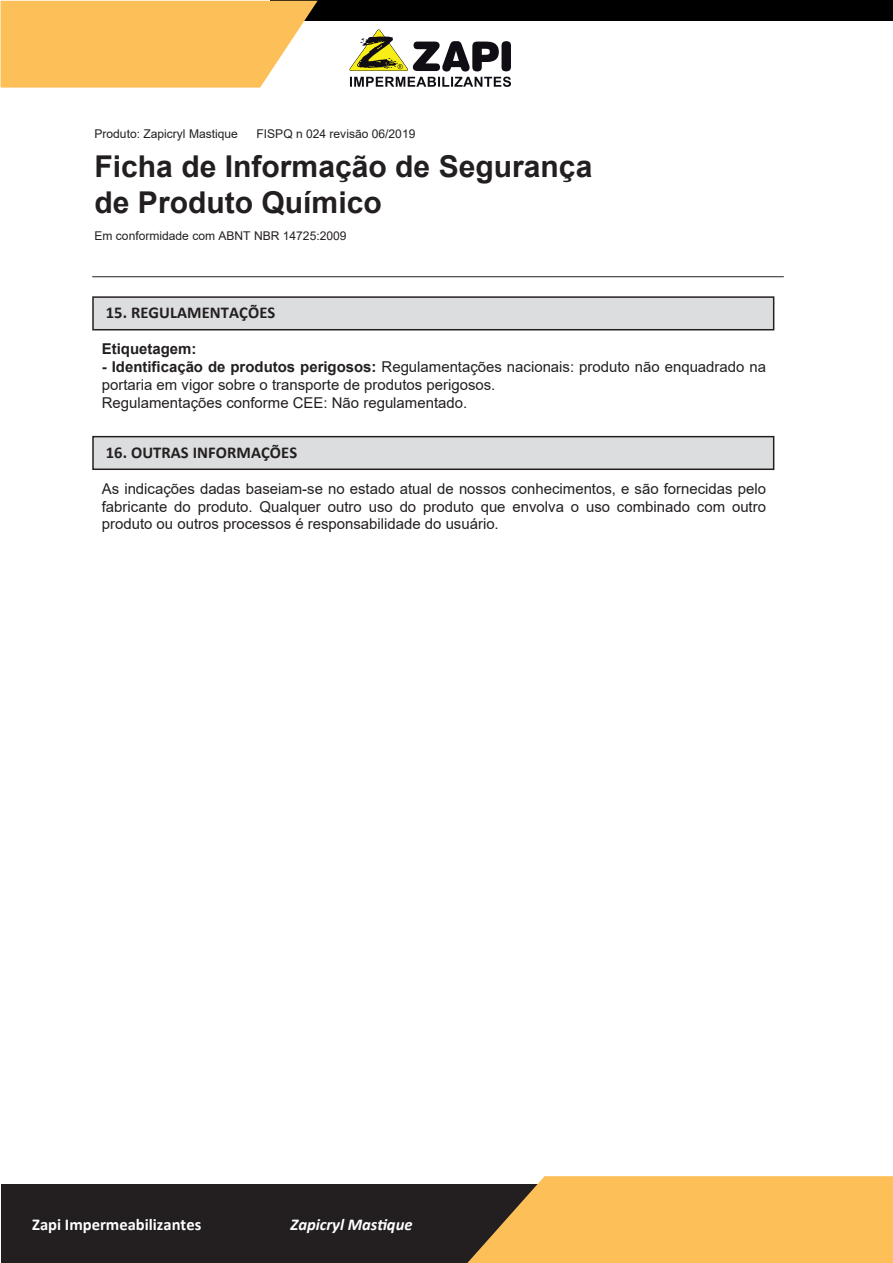
<style>
.page{position:relative;width:893px;height:1263px;background:#fff}
.page>*{position:absolute;margin:0;border:0;box-sizing:border-box;transform-origin:0 0}
.t1{font:700 30px/36px "Arial";color:#231f20}
.t2{font:700 16.5px "Calibri";letter-spacing:.005em;color:#231f20}
.t3{font:700 16.5px "Calibri";color:#fff}
.t4{font:italic 700 16.5px "Calibri";letter-spacing:-.005em;color:#fff}
.t5{font:15px/18px "Arial";color:#231f20}
.t6{font:700 15px "Arial";color:#231f20}
.t7{font:12px "Arial";color:#231f20}
.s1{font-weight:700}
</style>
<div class="page">
<div style="left:270px;top:0;width:623px;height:20px;background:#000001"></div>
<svg style="left:1px;top:1px;width:317px;height:87px;background:#fbc365"></svg>
<div style="left:1px;top:1184px;width:588px;height:79px;background:#231f20"></div>
<svg style="left:467px;top:1176px;width:426px;height:87px;background:#ecb355"></svg>
<svg style="left:350px;top:29px;width:161px;height:58px"></svg>
<div style="left:92px;top:296px;width:682px;height:34px;background:#dcdddf;border:2px solid #231f20"></div>
<hr style="left:92px;top:276px;width:692px;height:1px;background:#231f20">
<div style="left:92px;top:436px;width:682px;height:34px;background:#dcdddf;border:2px solid #231f20"></div>
<p class="t7" style="left:95px;top:125px;width:145px">Produto: Zapicryl Mastique</p>
<p class="t7" style="left:256px;top:125px;width:160px">FISPQ n 024 revisão 06/2019</p>
<h1 class="t1" style="left:95px;top:149px;width:499px">Ficha de Informação de Segurança de Produto Químico</h1>
<p class="t7" style="left:95px;top:228px;width:254px">Em conformidade com ABNT NBR 14725:2009</p>
<p class="t2" style="left:106px;top:301px;width:171px">15. REGULAMENTAÇÕES</p>
<p class="t6" style="left:102px;top:338px;width:96px">Etiquetagem:</p>
<p class="t5" style="left:102px;top:358px;width:666px"><span class="s1">- Identificação de produtos perigosos:</span> Regulamentações nacionais: produto não enquadrado na portaria em vigor sobre o transporte de produtos perigosos.<br>Regulamentações conforme CEE: Não regulamentado.</p>
<p class="t2" style="left:106px;top:441px;width:193px">16. OUTRAS INFORMAÇÕES</p>
<p class="t5" style="left:102px;top:479px;width:666px;text-align:justify">As indicações dadas baseiam-se no estado atual de nossos conhecimentos, e são fornecidas pelo fabricante do produto. Qualquer outro uso do produto que envolva o uso combinado com outro produto ou outros processos é responsabilidade do usuário.</p>
<p class="t3" style="left:32px;top:1212px;width:171px">Zapi Impermeabilizantes</p>
<p class="t4" style="left:290px;top:1212px;width:124px">Zapicryl Mastique</p>
</div>
